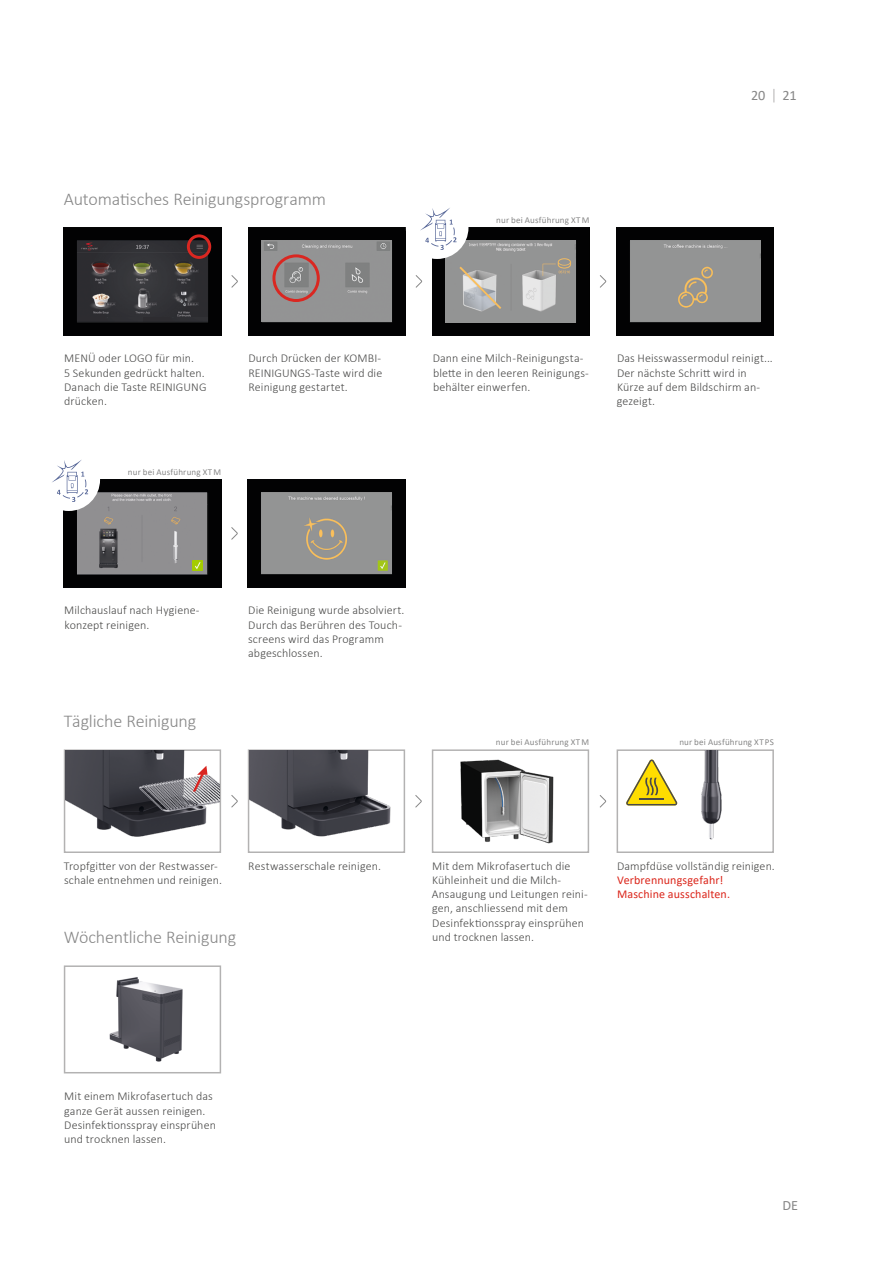
<style>
.page{position:relative;width:893px;height:1263px;background:#fff}
.page>*{position:absolute;margin:0;border:0;box-sizing:border-box;transform-origin:0 0}
.t1{font:300 18px "Calibri";letter-spacing:-.01em;color:#878787}
.t2{font:14.25px "Calibri";color:#878787}
.t3{font:300 12px/14.2px "Calibri";letter-spacing:.01em;color:#4a4a49}
.t4{font:12px/14.2px "Calibri";letter-spacing:.01em;color:#db261b}
.t5{font:9px "Calibri";letter-spacing:.02em;color:#878787}
</style>
<div class="page">
<div style="left:248px;top:227px;width:157px;height:108px;background:#020203"></div>
<div style="left:64px;top:227px;width:157px;height:108px;background:#020203"></div>
<div style="left:64px;top:479px;width:157px;height:108px;background:#020203"></div>
<div style="left:248px;top:479px;width:157px;height:108px;background:#020203"></div>
<img style="left:262px;top:493px;width:129px;height:81px">
<img style="left:109px;top:977px;width:74px;height:85px">
<div style="left:64px;top:965px;width:157px;height:108px;border:2px solid #b3b2b2"></div>
<img style="left:77px;top:240px;width:131px;height:82px">
<img style="left:262px;top:241px;width:130px;height:81px">
<div style="left:432px;top:227px;width:157px;height:108px;background:#020203"></div>
<img style="left:446px;top:241px;width:130px;height:81px">
<div style="left:617px;top:227px;width:157px;height:108px;background:#020203"></div>
<div style="left:630px;top:241px;width:130px;height:81px;background:#939494"></div>
<div style="left:248px;top:749px;width:157px;height:104px;border:2px solid #b3b2b2"></div>
<div style="left:432px;top:749px;width:157px;height:104px;border:2px solid #b3b2b2"></div>
<img style="left:249px;top:751px;width:155px;height:100px">
<img style="left:434px;top:755px;width:120px;height:93px">
<div style="left:617px;top:749px;width:157px;height:104px;border:2px solid #b3b2b2"></div>
<img style="left:691px;top:751px;width:38px;height:89px">
<div style="left:64px;top:749px;width:157px;height:104px;border:2px solid #b3b2b2"></div>
<img style="left:65px;top:751px;width:155px;height:100px">
<img style="left:77px;top:493px;width:130px;height:81px">
<svg style="left:193px;top:560px;width:10px;height:11px"></svg>
<svg style="left:231px;top:275px;width:7px;height:13px"></svg>
<svg style="left:415px;top:275px;width:8px;height:13px"></svg>
<div style="left:187px;top:234px;width:24px;height:25px;border:3px solid #da2721;border-radius:50%"></div>
<div style="left:272px;top:254px;width:48px;height:48px;border:3px solid #da2721;border-radius:50%"></div>
<svg style="left:599px;top:275px;width:8px;height:13px"></svg>
<svg style="left:231px;top:527px;width:7px;height:13px"></svg>
<svg style="left:626px;top:759px;width:51px;height:46px"></svg>
<svg style="left:231px;top:795px;width:7px;height:13px"></svg>
<svg style="left:415px;top:795px;width:7px;height:13px"></svg>
<svg style="left:599px;top:795px;width:8px;height:13px"></svg>
<svg style="left:193px;top:766px;width:14px;height:25px"></svg>
<div style="left:406px;top:196px;width:62px;height:63px;background:#fff;border-radius:50%"></div>
<svg style="left:420px;top:208px;width:37px;height:42px"></svg>
<div style="left:37px;top:448px;width:63px;height:63px;background:#fff;border-radius:50%"></div>
<svg style="left:52px;top:460px;width:36px;height:42px"></svg>
<svg style="left:773px;top:89px;width:1px;height:13px"></svg>
<h1 class="t1" style="left:64px;top:188px;width:264px">Automatisches Reinigungsprogramm</h1>
<p class="t3" style="left:64px;top:351px;width:144px">MENÜ oder LOGO für min.<br>5 Sekunden gedrückt halten.<br>Danach die Taste REINIGUNG drücken.</p>
<p class="t5" style="left:128px;top:465px;width:95px">nur bei Ausführung XT M</p>
<p class="t3" style="left:248px;top:351px;width:135px;text-align:justify">Durch Drücken der KOMBI-REINIGUNGS-Taste wird die Reinigung gestartet.</p>
<p class="t5" style="left:496px;top:213px;width:95px">nur bei Ausführung XT M</p>
<p class="t2" style="left:751px;top:85px;width:47px">20 21</p>
<p class="t3" style="left:433px;top:351px;width:158px">Dann eine Milch-Reinigungsta&shy;blette in den leeren Reinigungs&shy;behälter einwerfen.</p>
<p class="t3" style="left:617px;top:351px;width:157px">Das Heisswassermodul reinigt...<br>Der nächste Schritt wird in<br>Kürze auf dem Bildschirm an&shy;gezeigt.</p>
<p class="t3" style="left:64px;top:603px;width:137px">Milchauslauf nach Hygiene&shy;konzept reinigen.</p>
<p class="t3" style="left:248px;top:603px;width:158px">Die Reinigung wurde absolviert.<br>Durch das Berühren des Touch&shy;screens wird das Programm abgeschlossen.</p>
<h1 class="t1" style="left:64px;top:710px;width:134px">Tägliche Reinigung</h1>
<p class="t5" style="left:496px;top:735px;width:95px">nur bei Ausführung XT M</p>
<p class="t5" style="left:679px;top:735px;width:96px">nur bei Ausführung XT PS</p>
<p class="t3" style="left:64px;top:858px;width:160px">Tropfgitter von der Restwasser&shy;schale entnehmen und reinigen.</p>
<p class="t3" style="left:248px;top:858px;width:134px">Restwasserschale reinigen.</p>
<p class="t3" style="left:432px;top:858px;width:158px">Mit dem Mikrofasertuch die<br>Kühleinheit und die Milch-<br>Ansaugung und Leitungen reini&shy;gen, anschliessend mit dem<br>Desinfektionsspray einsprühen und trocknen lassen.</p>
<p class="t3" style="left:617px;top:858px;width:159px">Dampfdüse vollständig reinigen.</p>
<p class="t4" style="left:617px;top:872px;width:114px">Verbrennungsgefahr!<br>Maschine ausschalten.</p>
<h1 class="t1" style="left:64px;top:926px;width:174px">Wöchentliche Reinigung</h1>
<p class="t3" style="left:64px;top:1089px;width:153px">Mit einem Mikrofasertuch das ganze Gerät aussen reinigen.<br>Desinfektionsspray einsprühen und trocknen lassen.</p>
<p class="t2" style="left:782px;top:1195px;width:17px">DE</p>
</div>
